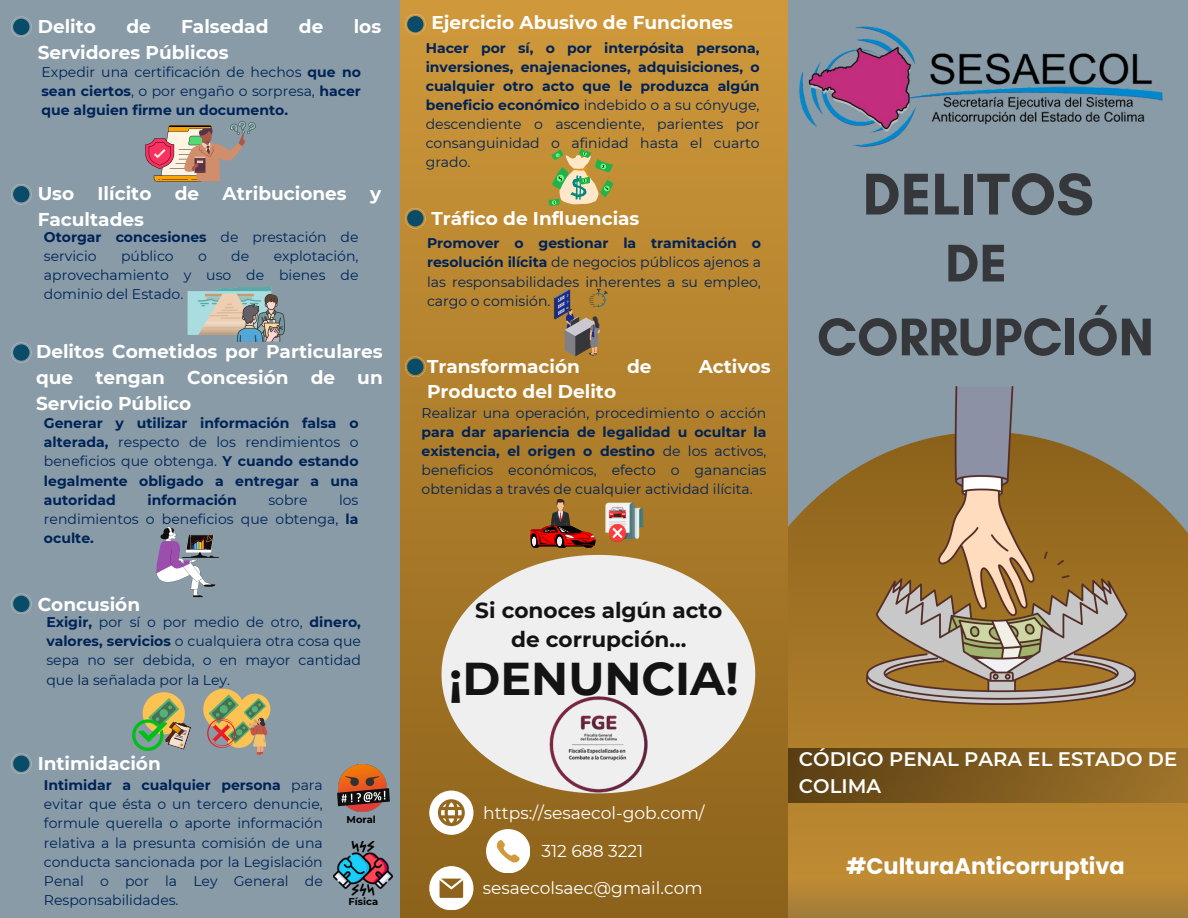
<style>
.page{position:relative;width:1188px;height:918px;background:#889ba7}
.page>*{position:absolute;margin:0;border:0;box-sizing:border-box;transform-origin:0 0}
.t1{font:700 60px "Glacial Indifference";color:#36373b}
.t2{font:700 54px "Glacial Indifference";color:#36373b}
.t3{font:700 45.9px "Montserrat";color:#131313}
.t4{font:700 22.5px "Poppins";color:#fff}
.t5{font:700 21.6px/29.2px "Montserrat";color:#131313;text-align:center}
.t6{font:600 19.65px/27px "Montserrat";color:#fff}
.t7{font:700 18.45px/25.8px "Montserrat";color:#fff;text-align:justify}
.t8{font:17.1px "Montserrat";color:#fff}
.t9{font:13.95px/19.2px "Montserrat";color:#002357;text-align:justify}
.t10{font:700 13.95px/19.2px "Montserrat";color:#002357;text-align:justify}
.t11{font:700 9.9px "Montserrat";color:#000}
.s1{font-weight:700}
.s2{font-weight:400}
</style>
<div class="page">
<svg style="left:788px;top:462px;width:400px;height:404px;background:#a97d31"></svg>
<div style="left:778px;top:749px;width:410px;height:54px;background:linear-gradient(to right,#593e12,#9f742b)"></div>
<div style="left:766px;top:866px;width:422px;height:52px;background:linear-gradient(to bottom,#c48e31,#a27d3a)"></div>
<div style="left:400px;top:0;width:388px;height:918px;background:linear-gradient(to bottom,#cf993b,#8c621b)"></div>
<svg style="left:429px;top:791px;width:44px;height:43px;background:#d1be9f"></svg>
<svg style="left:486px;top:829px;width:44px;height:44px;background:#e3d6be"></svg>
<svg style="left:429px;top:866px;width:44px;height:44px;background:#d0bea1"></svg>
<img style="left:780px;top:0;width:383px;height:176px">
<img style="left:867px;top:386px;width:269px;height:319px">
<svg style="left:11px;top:16px;width:20px;height:21px"></svg>
<svg style="left:145px;top:121px;width:111px;height:60px"></svg>
<svg style="left:11px;top:184px;width:20px;height:20px"></svg>
<svg style="left:188px;top:287px;width:97px;height:55px;background:#a0afab"></svg>
<svg style="left:11px;top:342px;width:20px;height:20px"></svg>
<svg style="left:156px;top:527px;width:63px;height:70px"></svg>
<svg style="left:11px;top:594px;width:20px;height:20px"></svg>
<svg style="left:203px;top:689px;width:67px;height:66px"></svg>
<svg style="left:132px;top:692px;width:59px;height:59px"></svg>
<svg style="left:11px;top:753px;width:20px;height:21px"></svg>
<img style="left:334px;top:841px;width:58px;height:55px">
<img style="left:338px;top:765px;width:51px;height:46px">
<svg style="left:405px;top:14px;width:20px;height:20px"></svg>
<svg style="left:405px;top:208px;width:20px;height:20px"></svg>
<svg style="left:548px;top:148px;width:66px;height:59px;background:#b0ac62"></svg>
<svg style="left:554px;top:289px;width:54px;height:67px;background:#947953"></svg>
<svg style="left:405px;top:356px;width:20px;height:21px"></svg>
<svg style="left:530px;top:525px;width:61px;height:23px"></svg>
<img style="left:551px;top:500px;width:19px;height:25px">
<img style="left:591px;top:491px;width:64px;height:64px">
<img style="left:609px;top:524px;width:17px;height:17px">
<svg style="left:442px;top:555px;width:313px;height:238px;background:#dbd0be"></svg>
<img style="left:547px;top:693px;width:103px;height:102px">
<p class="t7" style="left:38px;top:13px;width:60px">Delito</p>
<p class="t7" style="left:126px;top:13px;width:26px">de</p>
<p class="t7" style="left:181px;top:13px;width:89px">Falsedad</p>
<p class="t7" style="left:299px;top:13px;width:26px">de</p>
<p class="t7" style="left:354px;top:13px;width:29px">los</p>
<p class="t7" style="left:38px;top:39px;width:192px">Servidores Públicos</p>
<p class="t9" style="left:42px;top:62px;width:321px">Expedir una certificación de hechos <span class="s1">que no sean ciertos</span>, o por engaño o sorpresa, <span class="s1">hacer que alguien firme un documento.</span></p>
<p class="t7" style="left:38px;top:181px;width:38px">Uso</p>
<p class="t7" style="left:98px;top:181px;width:55px">Ilícito</p>
<p class="t7" style="left:175px;top:181px;width:26px">de</p>
<p class="t7" style="left:223px;top:181px;width:126px">Atribuciones</p>
<p class="t7" style="left:370px;top:181px;width:13px">y</p>
<p class="t7" style="left:38px;top:206px;width:108px">Facultades</p>
<p class="t9" style="left:44px;top:227px;width:316px"><span class="s1">Otorgar concesiones</span> de prestación de servicio</p>
<p class="t9" style="left:44px;top:246px;width:316px;text-indent:230px">explotación, aprovechamiento y uso de bienes de dominio del Estado.</p>
<p class="t9" style="left:121px;top:246px;width:54px">público</p>
<p class="t9" style="left:198px;top:246px;width:10px">o</p>
<p class="t9" style="left:231px;top:246px;width:19px">de</p>
<h5 class="t7" style="left:36px;top:339px;width:348px">Delitos Cometidos por Particulares que tengan Concesión de un Servicio Público</h5>
<p class="t10" style="left:44px;top:414px;width:316px">Generar y utilizar información falsa o alterada, <span class="s2">respecto de los rendimientos o beneficios que obtenga.</span> Y cuando estando legalmente obligado a entregar a una autoridad</p>
<p class="t10" style="left:148px;top:490px;width:91px">información</p>
<p class="t9" style="left:268px;top:490px;width:41px">sobre</p>
<p class="t9" style="left:44px;top:490px;width:316px;text-indent:295px">los rendimientos o beneficios que obtenga, <span class="s1">la oculte.</span></p>
<p class="t7" style="left:38px;top:592px;width:104px">Concusión</p>
<p class="t9" style="left:46px;top:613px;width:316px"><span class="s1">Exigir,</span> por sí o por medio de otro, <span class="s1">dinero, valores, servicios</span> o cualquiera otra cosa que sepa no ser debida, o en mayor cantidad que la señalada por la Ley.</p>
<p class="t7" style="left:38px;top:750px;width:125px">Intimidación</p>
<p class="t9" style="left:44px;top:776px;width:280px"><span class="s1">Intimidar a cualquier persona</span> para evitar que ésta o un tercero denuncie, formule querella o aporte información relativa a la presunta comisión de una conducta sancionada por la Legislación Penal o por la Ley General de Responsabilidades.</p>
<p class="t11" style="left:347px;top:814px;width:31px">Moral</p>
<p class="t11" style="left:349px;top:896px;width:31px">Física</p>
<p class="t7" style="left:431px;top:10px;width:303px">Ejercicio Abusivo de Funciones</p>
<p class="t10" style="left:426px;top:38px;width:335px">Hacer por sí, o por interpósita persona, inversiones, enajenaciones, adquisiciones, o cualquier otro acto que le produzca algún beneficio económico <span class="s2">indebido o a su cónyuge, descendiente o ascendiente, parientes por consanguinidad o afinidad hasta el cuarto grado.</span></p>
<p class="t7" style="left:431px;top:205px;width:210px">Tráfico de Influencias</p>
<p class="t9" style="left:427px;top:234px;width:335px"><span class="s1">Promover o gestionar la tramitación o resolución ilícita</span> de negocios públicos ajenos a las responsabilidades inherentes a su empleo, cargo o comisión.</p>
<h5 class="t7" style="left:427px;top:353px;width:154px">Transformación</h5>
<h5 class="t7" style="left:627px;top:353px;width:26px">de</h5>
<h5 class="t7" style="left:699px;top:353px;width:73px">Activos</h5>
<h5 class="t7" style="left:427px;top:379px;width:191px">Producto del Delito</h5>
<h5 class="t9" style="left:422px;top:403px;width:346px">Realizar una operación, procedimiento o acción <span class="s1">para dar apariencia de legalidad u ocultar la existencia, el origen o destino</span> de los activos, beneficios económicos, efecto o ganancias obtenidas a través de cualquier actividad ilícita.</h5>
<p class="t1" style="left:863px;top:158px;width:233px">DELITOS</p>
<p class="t2" style="left:945px;top:230px;width:64px">DE</p>
<p class="t2" style="left:817px;top:304px;width:339px">CORRUPCIÓN</p>
<p class="t5" style="left:475px;top:595px;width:248px">Si conoces algún acto de corrupción...</p>
<h5 class="t3" style="left:449px;top:650px;width:291px">¡DENUNCIA!</h5>
<h5 class="t8" style="left:483px;top:802px;width:223px">https://sesaecol-gob.com/</h5>
<p class="t8" style="left:541px;top:841px;width:103px">312 688 3221</p>
<p class="t8" style="left:483px;top:878px;width:221px">sesaecolsaec@gmail.com</p>
<p class="t6" style="left:799px;top:746px;width:380px">CÓDIGO PENAL PARA EL ESTADO DE<br>COLIMA</p>
<h5 class="t4" style="left:846px;top:850px;width:280px">#CulturaAnticorruptiva</h5>
</div>
